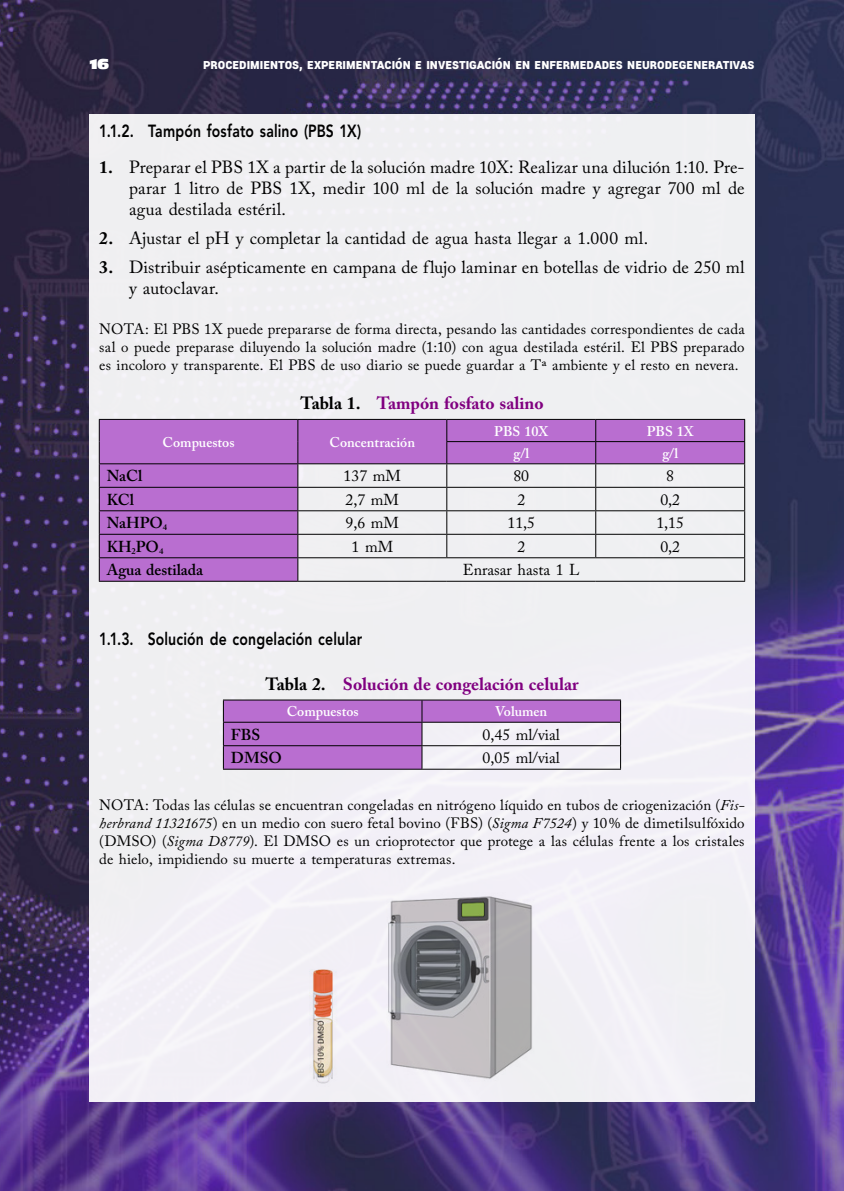
<style>
.page{position:relative;width:844px;height:1191px;background:#fff}
.page>*{position:absolute;margin:0;border:0;box-sizing:border-box;transform-origin:0 0}
.t1{font:17.5px/21px "Adobe Caslon Pro";letter-spacing:.01em;color:#000;text-align:justify}
.t2{font:800 17.5px "Avenir LT Std";letter-spacing:.01em;color:#000;scale:.8 1}
.t3{font:700 17.5px "Adobe Caslon Pro";color:#800080}
.t4{font:15.75px "Adobe Caslon Pro";color:#000}
.t5{font:600 15.75px "Adobe Caslon Pro";color:#000}
.t6{font:14.88px/17.8px "Adobe Caslon Pro";letter-spacing:.01em;color:#000;text-align:justify}
.t7{font:900 14px "Roboto";color:#fff;scale:.9 1}
.t8{font:600 14px "Adobe Caslon Pro";color:#fff}
.t9{font:14px "Antique Olive Std Nord";color:#fff}
.s1{font-weight:700}
.s2{color:#000}
.s3{font-style:italic}
</style>
<div class="page">
<img style="left:0;top:0;width:843px;height:1191px">
<div style="left:89px;top:114px;width:665px;height:987px;background:#f0eff2"></div>
<svg style="left:100px;top:420px;width:644px;height:161px"></svg>
<hr style="left:99px;top:487px;width:199px;height:1px;background:#000">
<hr style="left:298px;top:487px;width:148px;height:1px;background:#000">
<hr style="left:446px;top:487px;width:149px;height:1px;background:#000">
<hr style="left:595px;top:487px;width:150px;height:1px;background:#000">
<hr style="left:99px;top:510px;width:199px;height:1px;background:#000">
<hr style="left:298px;top:510px;width:148px;height:1px;background:#000">
<hr style="left:446px;top:510px;width:149px;height:1px;background:#000">
<hr style="left:595px;top:510px;width:150px;height:1px;background:#000">
<hr style="left:99px;top:534px;width:199px;height:1px;background:#000">
<hr style="left:298px;top:534px;width:148px;height:1px;background:#000">
<hr style="left:446px;top:534px;width:149px;height:1px;background:#000">
<hr style="left:595px;top:534px;width:150px;height:1px;background:#000">
<svg style="left:595px;top:420px;width:1px;height:137px"></svg>
<hr style="left:99px;top:557px;width:199px;height:1px;background:#000">
<hr style="left:298px;top:557px;width:148px;height:1px;background:#000">
<hr style="left:446px;top:557px;width:149px;height:1px;background:#000">
<hr style="left:595px;top:557px;width:150px;height:1px;background:#000">
<hr style="left:298px;top:581px;width:148px;height:1px;background:#000">
<hr style="left:446px;top:581px;width:149px;height:1px;background:#000">
<hr style="left:595px;top:581px;width:150px;height:1px;background:#000">
<hr style="left:446px;top:441px;width:149px;height:1px;background:#000">
<hr style="left:595px;top:441px;width:150px;height:1px;background:#000">
<svg style="left:744px;top:420px;width:1px;height:161px"></svg>
<hr style="left:446px;top:463px;width:149px;height:1px;background:#000">
<hr style="left:595px;top:463px;width:150px;height:1px;background:#000">
<svg style="left:446px;top:420px;width:1px;height:137px"></svg>
<hr style="left:298px;top:463px;width:148px;height:1px;background:#000">
<hr style="left:99px;top:419px;width:199px;height:1px;background:#000">
<hr style="left:298px;top:419px;width:148px;height:1px;background:#000">
<hr style="left:446px;top:419px;width:149px;height:1px;background:#000">
<hr style="left:595px;top:419px;width:150px;height:1px;background:#000">
<hr style="left:99px;top:463px;width:199px;height:1px;background:#000">
<svg style="left:99px;top:420px;width:1px;height:161px"></svg>
<svg style="left:297px;top:420px;width:1px;height:161px"></svg>
<hr style="left:99px;top:581px;width:199px;height:1px;background:#000">
<hr style="left:223px;top:699px;width:199px;height:1px;background:#000">
<hr style="left:422px;top:699px;width:199px;height:1px;background:#000">
<svg style="left:223px;top:700px;width:398px;height:69px"></svg>
<img style="left:313px;top:896px;width:219px;height:188px">
<p class="t9" style="left:89px;top:56px;width:21px">16</p>
<p class="t7" style="left:203px;top:55px;width:614px">Procedimientos, experimentación e investigación en enfermedades neurodegenerativas</p>
<p class="t2" style="left:99px;top:121px;width:329px">1.1.2. Tampón fosfato salino (PBS 1X)</p>
<p class="t1" style="left:129px;top:157px;width:617px;text-indent:-30px"><span class="s1">1.</span> Preparar el PBS 1X a partir de la solución madre 10X: Realizar una dilución 1:10. Pre&shy;parar 1 litro de PBS 1X, medir 100 ml de la solución madre y agregar 700 ml de agua destilada estéril.</p>
<p class="t1" style="left:99px;top:227px;width:550px"><span class="s1">2.</span> Ajustar el pH y completar la cantidad de agua hasta llegar a 1.000 ml.</p>
<p class="t1" style="left:129px;top:256px;width:617px;text-indent:-30px"><span class="s1">3.</span> Distribuir asépticamente en campana de flujo laminar en botellas de vidrio de 250 ml y autoclavar.</p>
<p class="t6" style="left:99px;top:320px;width:646px">NOTA: El PBS 1X puede prepararse de forma directa, pesando las cantidades correspondientes de cada sal o puede preparase diluyendo la solución madre (1:10) con agua destilada estéril. El PBS preparado es incoloro y transparente. El PBS de uso diario se puede guardar a Tª ambiente y el resto en nevera.</p>
<p class="t3" style="left:300px;top:393px;width:245px"><span class="s2">Tabla 1.</span> Tampón fosfato salino</p>
<p class="t8" style="left:162px;top:434px;width:73px">Compuestos</p>
<p class="t8" style="left:329px;top:434px;width:87px">Concentración</p>
<p class="t8" style="left:494px;top:422px;width:55px">PBS 10X</p>
<p class="t8" style="left:646px;top:422px;width:48px">PBS 1X</p>
<p class="t8" style="left:513px;top:445px;width:17px">g/l</p>
<p class="t8" style="left:662px;top:445px;width:17px">g/l</p>
<p class="t5" style="left:107px;top:467px;width:37px">NaCl</p>
<p class="t4" style="left:343px;top:467px;width:59px">137 mM</p>
<p class="t4" style="left:513px;top:467px;width:17px">80</p>
<p class="t4" style="left:666px;top:467px;width:9px">8</p>
<p class="t5" style="left:107px;top:490px;width:29px">KCl</p>
<p class="t4" style="left:345px;top:490px;width:55px">2,7 mM</p>
<p class="t4" style="left:517px;top:490px;width:9px">2</p>
<p class="t4" style="left:660px;top:490px;width:21px">0,2</p>
<p class="t5" style="left:107px;top:513px;width:62px">NaHPO<sub>4</sub></p>
<p class="t4" style="left:345px;top:513px;width:55px">9,6 mM</p>
<p class="t4" style="left:507px;top:513px;width:29px">11,5</p>
<p class="t4" style="left:656px;top:513px;width:29px">1,15</p>
<p class="t5" style="left:107px;top:537px;width:58px">KH<sub>2</sub>PO<sub>4</sub></p>
<p class="t4" style="left:351px;top:537px;width:43px">1 mM</p>
<p class="t4" style="left:517px;top:537px;width:9px">2</p>
<p class="t4" style="left:660px;top:537px;width:21px">0,2</p>
<p class="t5" style="left:107px;top:560px;width:98px">Agua destilada</p>
<p class="t4" style="left:462px;top:560px;width:118px">Enrasar hasta 1 L</p>
<p class="t2" style="left:99px;top:629px;width:330px">1.1.3. Solución de congelación celular</p>
<p class="t3" style="left:265px;top:674px;width:314px"><span class="s2">Tabla 2.</span> Solución de congelación celular</p>
<p class="t8" style="left:286px;top:703px;width:73px">Compuestos</p>
<p class="t8" style="left:495px;top:703px;width:54px">Volumen</p>
<p class="t5" style="left:231px;top:725px;width:31px">FBS</p>
<p class="t4" style="left:482px;top:725px;width:79px">0,45 ml/vial</p>
<p class="t5" style="left:231px;top:748px;width:52px">DMSO</p>
<p class="t4" style="left:482px;top:748px;width:79px">0,05 ml/vial</p>
<p class="t6" style="left:99px;top:796px;width:646px">NOTA: Todas las células se encuentran congeladas en nitrógeno líquido en tubos de criogenización (<span class="s3">Fis&shy;herbrand 11321675</span>) en un medio con suero fetal bovino (FBS) (<span class="s3">Sigma F7524</span>) y 10% de dimetilsulfóxido (DMSO) (<span class="s3">Sigma D8779</span>). El DMSO es un crioprotector que protege a las células frente a los cristales de hielo, impidiendo su muerte a temperaturas extremas.</p>
</div>
